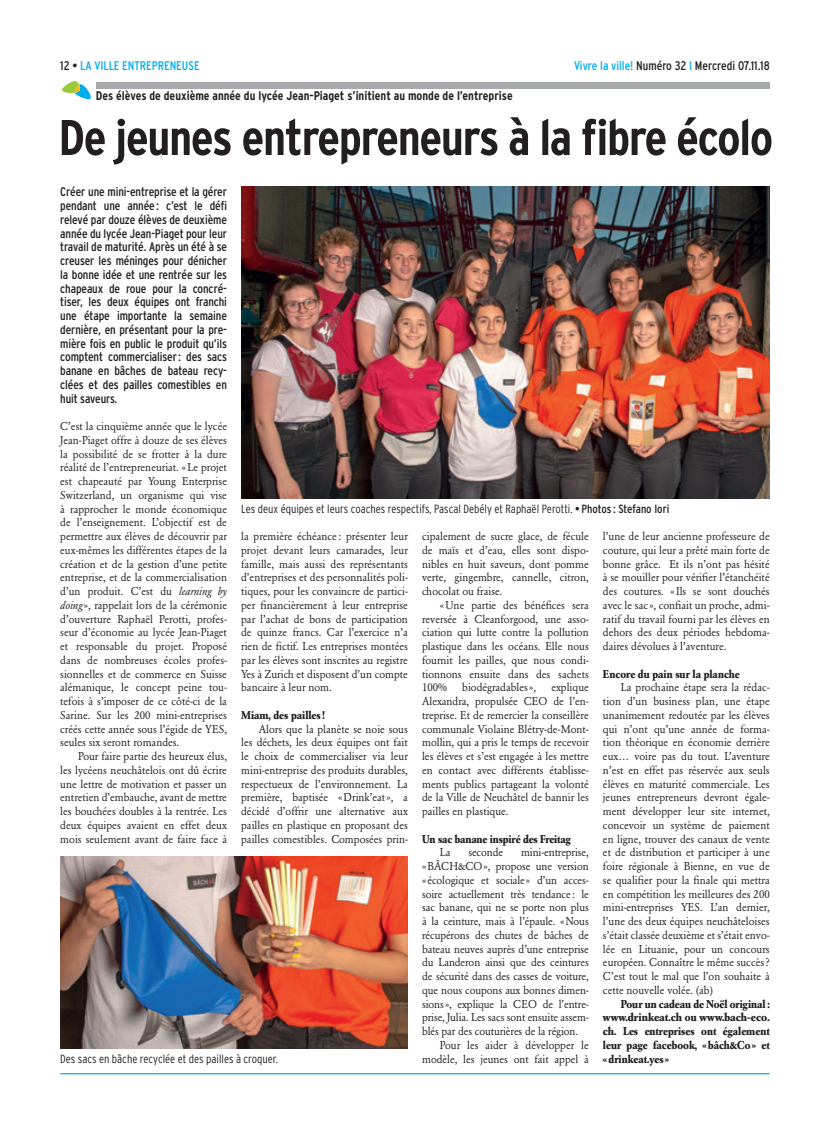
<style>
.page{position:relative;width:830px;height:1134px;background:#fff}
.page>*{position:absolute;margin:0;border:0;box-sizing:border-box;transform-origin:0 0}
.t1{font:700 condensed 50px "Interstate";letter-spacing:-.025em;color:#231f20}
.t2{font:condensed 12.5px/13.8px "Interstate";letter-spacing:-.01em;color:#231f20;text-align:justify}
.t3{font:700 condensed 12.5px "Interstate";color:#231f20}
.t4{font:condensed 12.5px "Interstate";color:#00aeef}
.t5{font:300 condensed 11.88px "Interstate";color:#231f20}
.t6{font:11.25px/13.8px "Garamond BE";color:#231f20;text-align:justify;scale:.95 1}
.t7{font:700 11.25px/13.8px "Garamond BE";color:#231f20;text-align:justify;scale:.95 1}
.s1{color:#00aeef}
.s2{color:#231f20}
.s3{font-style:italic}
.s4{font-weight:400}
</style>
<div class="page">
<hr style="left:60px;top:1073px;width:709px;height:1px;background:#00aeef">
<div style="left:96px;top:83px;width:673px;height:6px;background:#a8a9ad"></div>
<svg style="left:62px;top:81px;width:29px;height:18px"></svg>
<img style="left:241px;top:187px;width:528px;height:312px">
<img style="left:60px;top:856px;width:347px;height:193px">
<p class="t2" style="left:573px;top:59px;width:197px"><span class="s1">Vivre la ville!</span> Numéro 32 <span class="s1">I</span> Mercredi 07.11.18</p>
<p class="t4" style="left:60px;top:59px;width:141px"><span class="s2">12 •</span> LA VILLE ENTREPRENEUSE</p>
<p class="t3" style="left:96px;top:89px;width:418px">Des élèves de deuxième année du lycée Jean-Piaget s’initient au monde de l’entreprise</p>
<h1 class="t1" style="left:58px;top:110px;width:715px">De jeunes entrepreneurs à la fibre écolo</h1>
<p class="t2" style="left:60px;top:185px;width:168px">Créer une mini-entreprise et la gérer pendant une année: c’est le défi relevé par douze élèves de deuxième année du lycée Jean-Piaget pour leur travail de maturité. Après un été à se creuser les méninges pour dénicher la bonne idée et une rentrée sur les chapeaux de roue pour la concré&shy;tiser, les deux équipes ont franchi une étape importante la semaine dernière, en présentant pour la pre&shy;mière fois en public le produit qu’ils comptent commercialiser: des sacs banane en bâches de bateau recy&shy;clées et des pailles comestibles en huit saveurs.</p>
<p class="t6" style="left:60px;top:419px;width:177px">C’est la cinquième année que le lycée Jean-Piaget offre à douze de ses élèves la possibilité de se frotter à la dure réalité de l’entrepreneuriat. «Le projet est chapeauté par Young Enterprise Switzerland, un organisme qui vise à rapprocher le monde économique de l’enseignement. L’objectif est de permettre aux élèves de découvrir par eux-mêmes les différentes étapes de la création et de la gestion d’une petite entreprise, et de la commercialisation d’un produit. C’est du <span class="s3">learning by doing</span>», rappelait lors de la cérémonie d’ouverture Raphaël Perotti, profes&shy;seur d’économie au lycée Jean-Piaget et responsable du projet. Proposé dans de nombreuses écoles profes&shy;sionnelles et de commerce en Suisse alémanique, le concept peine tou&shy;tefois à s’imposer de ce côté-ci de la Sarine. Sur les 200 mini-entreprises créés cette année sous l’égide de YES, seules six seront romandes.</p>
<p class="t6" style="left:60px;top:749px;width:177px;text-indent:18px">Pour faire partie des heureux élus, les lycéens neuchâtelois ont dû écrire une lettre de motivation et passer un entretien d’embauche, avant de mettre les bouchées doubles à la rentrée. Les deux équipes avaient en effet deux mois seulement avant de faire face à</p>
<p class="t5" style="left:241px;top:502px;width:429px">Les deux équipes et leurs coaches respectifs, Pascal Debély et Raphaël Perotti. <span class="s4">• Photos: Stefano Iori</span></p>
<p class="t6" style="left:422px;top:529px;width:177px">cipalement de sucre glace, de fécule de maïs et d’eau, elles sont dispo&shy;nibles en huit saveurs, dont pomme verte, gingembre, cannelle, citron, chocolat ou fraise.</p>
<p class="t6" style="left:422px;top:598px;width:177px;text-indent:18px">«Une partie des bénéfices sera reversée à Cleanforgood, une asso&shy;ciation qui lutte contre la pollution plastique dans les océans. Elle nous fournit les pailles, que nous condi&shy;tionnons ensuite dans des sachets 100%</p>
<p class="t6" style="left:602px;top:529px;width:177px">l’une de leur ancienne professeure de couture, qui leur a prêté main forte de bonne grâce. Et ils n’ont pas hésité à se mouiller pour vérifier l’étanchéité des coutures. «Ils se sont douchés avec le sac », confiait un proche, admi&shy;ratif du travail fourni par les élèves en dehors des deux périodes hebdoma&shy;daires dévolues à l’aventure.</p>
<p class="t7" style="left:602px;top:667px;width:145px">Encore du pain sur la planche</p>
<p class="t6" style="left:602px;top:681px;width:177px;text-indent:18px">La prochaine étape sera la rédac&shy;tion d’un business plan, une étape unanimement redoutée par les élèves qui n’ont qu’une année de forma&shy;tion théorique en économie derrière eux… voire pas du tout. L’aventure n’est en effet pas réservée aux seuls élèves en maturité commerciale. Les jeunes entrepreneurs devront égale&shy;ment développer leur site internet, concevoir un système de paiement en ligne, trouver des canaux de vente et de distribution et participer à une foire régionale à Bienne, en vue de se qualifier pour la finale qui mettra en compétition les meilleures des 200 mini-entreprises YES. L’an dernier, l’une des deux équipes neuchâteloises s’était classée deuxième et s’était envo&shy;lée en Lituanie, pour un concours européen. Connaître le même succès?<br>C’est tout le mal que l’on souhaite à cette nouvelle volée. (ab)</p>
<p class="t7" style="left:602px;top:997px;width:177px;text-indent:18px">Pour un cadeau de Noël original: www.drinkeat.ch ou www.bach-eco. ch. Les entreprises ont également leur page facebook, «bâch&amp;Co» et</p>
<p class="t6" style="left:241px;top:529px;width:177px">la première échéance : présenter leur projet devant leurs camarades, leur famille, mais aussi des représentants d’entreprises et des personnalités poli&shy;tiques, pour les convaincre de partici&shy;per financièrement à leur entreprise par l’achat de bons de participation de quinze francs. Car l’exercice n’a rien de fictif. Les entreprises montées par les élèves sont inscrites au registre Yes à Zurich et disposent d’un compte bancaire à leur nom.</p>
<p class="t7" style="left:241px;top:708px;width:89px">Miam, des pailles!</p>
<p class="t6" style="left:241px;top:722px;width:177px;text-indent:18px">Alors que la planète se noie sous les déchets, les deux équipes ont fait le choix de commercialiser via leur mini-entreprise des produits durables, respectueux de l’environnement. La première, baptisée «Drink’eat», a décidé d’offrir une alternative aux pailles en plastique en proposant des pailles comestibles. Composées prin-</p>
<p class="t6" style="left:462px;top:681px;width:79px">biodégradables»,</p>
<p class="t6" style="left:422px;top:681px;width:177px;text-indent:129px">explique Alexandra, propulsée CEO de l’en&shy;treprise. Et de remercier la conseillère communale Violaine Blétry-de-Mont&shy;mollin, qui a pris le temps de recevoir les élèves et s’est engagée à les mettre en contact avec différents établisse&shy;ments publics partageant la volonté de la Ville de Neuchâtel de bannir les pailles en plastique.</p>
<p class="t7" style="left:422px;top:832px;width:158px">Un sac banane inspiré des Freitag</p>
<p class="t6" style="left:439px;top:846px;width:13px">La</p>
<p class="t6" style="left:468px;top:846px;width:38px">seconde</p>
<p class="t6" style="left:521px;top:846px;width:73px">mini-entreprise,</p>
<p class="t6" style="left:422px;top:859px;width:177px">«BÂCH&amp;CO», propose une version</p>
<p class="t6" style="left:422px;top:873px;width:177px">«écologique et sociale» d’un acces-</p>
<p class="t6" style="left:422px;top:887px;width:177px">soire actuellement très tendance: le</p>
<p class="t6" style="left:422px;top:901px;width:177px">sac banane, qui ne se porte non plus</p>
<p class="t6" style="left:422px;top:914px;width:177px">à la ceinture, mais à l’épaule. «Nous</p>
<p class="t6" style="left:422px;top:928px;width:177px">récupérons des chutes de bâches de</p>
<p class="t6" style="left:422px;top:942px;width:177px">bateau neuves auprès d’une entreprise</p>
<p class="t6" style="left:422px;top:956px;width:177px">du Landeron ainsi que des ceintures</p>
<p class="t6" style="left:422px;top:969px;width:177px">de sécurité dans des casses de voiture,</p>
<p class="t6" style="left:422px;top:983px;width:177px">que nous coupons aux bonnes dimen-</p>
<p class="t6" style="left:422px;top:997px;width:177px">sions», explique la CEO de l’entre-</p>
<p class="t6" style="left:422px;top:1011px;width:177px">prise, Julia. Les sacs sont ensuite assem-</p>
<p class="t6" style="left:422px;top:1024px;width:166px">blés par des couturières de la région.</p>
<p class="t6" style="left:439px;top:1038px;width:158px">Pour les aider à développer le</p>
<p class="t6" style="left:422px;top:1052px;width:177px">modèle, les jeunes ont fait appel à</p>
<p class="t5" style="left:60px;top:1052px;width:219px">Des sacs en bâche recyclée et des pailles à croquer.</p>
<p class="t7" style="left:602px;top:1052px;width:71px">«drinkeat.yes»</p>
</div>
